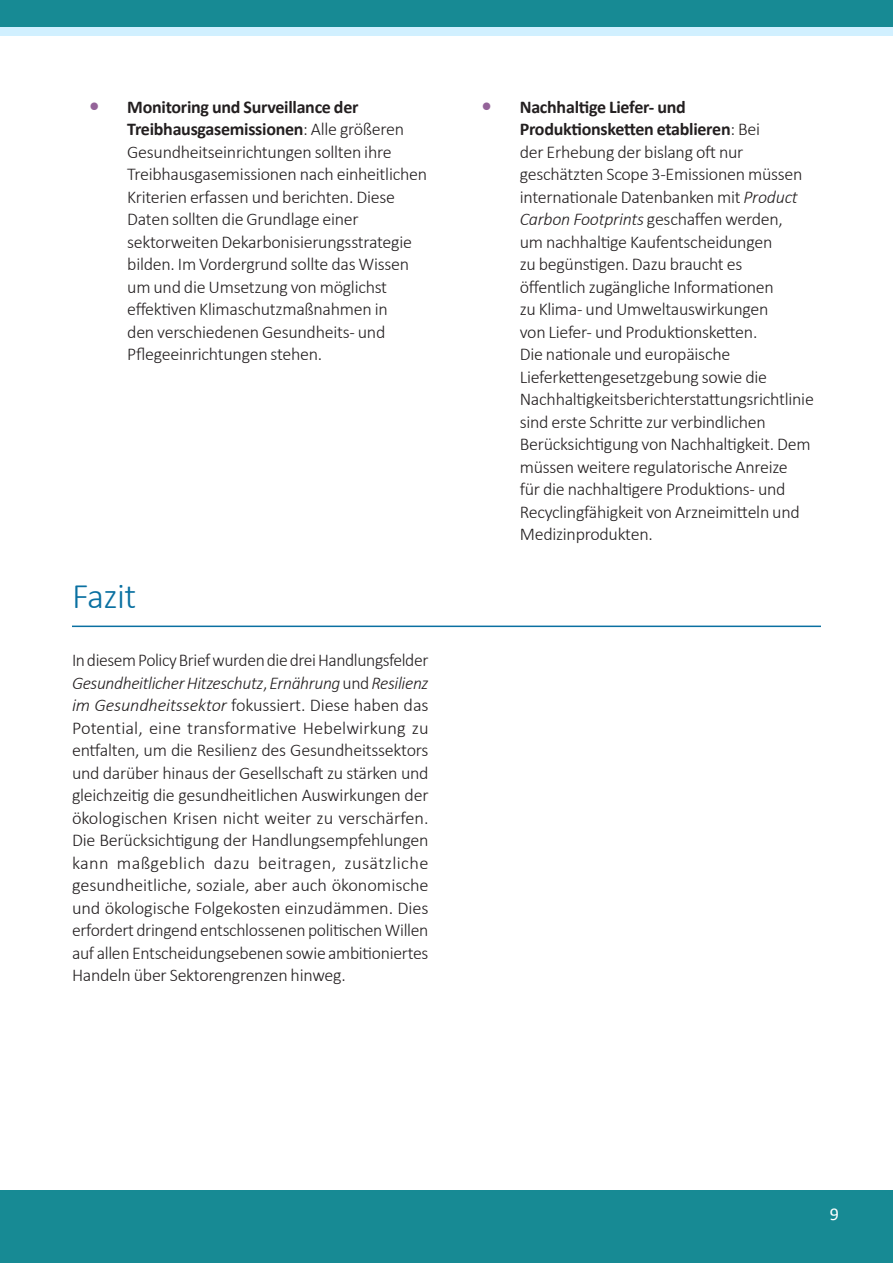
<style>
.page{position:relative;width:893px;height:1263px;background:#fff}
.page>*{position:absolute;margin:0;border:0;box-sizing:border-box;transform-origin:0 0}
.H2_Line{font:300 36px "Calibri";letter-spacing:-.015em;color:#0a70a1}
.Body{font:300 18px/22.5px "Calibri";letter-spacing:-.015em;color:#231f20}
.t1{font:18px "Calibri";color:#fff}
.s1{font-weight:700;font-size:21px;color:#946399}
.s2{font-weight:700}
.s3{font-style:italic}
</style>
<div class="page">
<div style="left:0;top:0;width:893px;height:27px;background:#178a94"></div>
<div style="left:0;top:27px;width:893px;height:9px;background:#d1f0ff"></div>
<div style="left:0;top:1191px;width:893px;height:72px;background:#178a94"></div>
<hr style="left:72px;top:625px;width:749px;height:2px;background:#0a70a1">
<p class="Body" style="left:127px;top:95px;width:301px;text-indent:-38px"><span class="s1">•</span> <span class="s2">Monitoring und Surveillance der Treibhausgasemissionen</span>: Alle größeren Gesundheitseinrichtungen sollten ihre Treibhausgasemissionen nach einheitlichen Kriterien erfassen und berichten. Diese Daten sollten die Grundlage einer sektorweiten Dekarbonisierungsstrategie bilden. Im Vordergrund sollte das Wissen um und die Umsetzung von möglichst effektiven Klimaschutzmaßnahmen in<br>den verschiedenen Gesundheits- und Pflegeeinrichtungen stehen.</p>
<p class="Body" style="left:520px;top:95px;width:296px;text-indent:-38px"><span class="s1">•</span> <span class="s2">Nachhaltige Liefer- und Produktionsketten etablieren</span>: Bei<br>der Erhebung der bislang oft nur geschätzten Scope 3-Emissionen müssen internationale Datenbanken mit <span class="s3">Product Carbon Footprints</span> geschaffen werden,<br>um nachhaltige Kaufentscheidungen<br>zu begünstigen. Dazu braucht es<br>öffentlich zugängliche Informationen<br>zu Klima- und Umweltauswirkungen<br>von Liefer- und Produktionsketten.<br>Die nationale und europäische Lieferkettengesetzgebung sowie die Nachhaltigkeitsberichterstattungsrichtlinie sind erste Schritte zur verbindlichen Berücksichtigung von Nachhaltigkeit. Dem müssen weitere regulatorische Anreize<br>für die nachhaltigere Produktions- und Recyclingfähigkeit von Arzneimitteln und Medizinprodukten.</p>
<h2 class="H2_Line" style="left:72px;top:573px;width:66px">Fazit</h2>
<p class="Body" style="left:72px;top:649px;width:358px;text-align:justify">In diesem Policy Brief wurden die drei Handlungsfelder <span class="s3">Gesundheitlicher Hitzeschutz</span>, <span class="s3">Ernährung</span> und <span class="s3">Resilienz im Gesundheitssektor</span> fokussiert. Diese haben das Potential, eine transformative Hebelwirkung zu entfalten, um die Resilienz des Gesundheitssektors und darüber hinaus der Gesellschaft zu stärken und gleichzeitig die gesundheitlichen Auswirkungen der ökologischen Krisen nicht weiter zu verschärfen.<br>Die Berücksichtigung der Handlungsempfehlungen kann maßgeblich dazu beitragen, zusätzliche gesundheitliche, soziale, aber auch ökonomische und ökologische Folgekosten einzudämmen. Dies erfordert dringend entschlossenen politischen Willen auf allen Entscheidungsebenen sowie ambitioniertes Handeln über Sektorengrenzen hinweg.</p>
<p class="t1" style="left:830px;top:1201px;width:11px">9</p>
</div>
